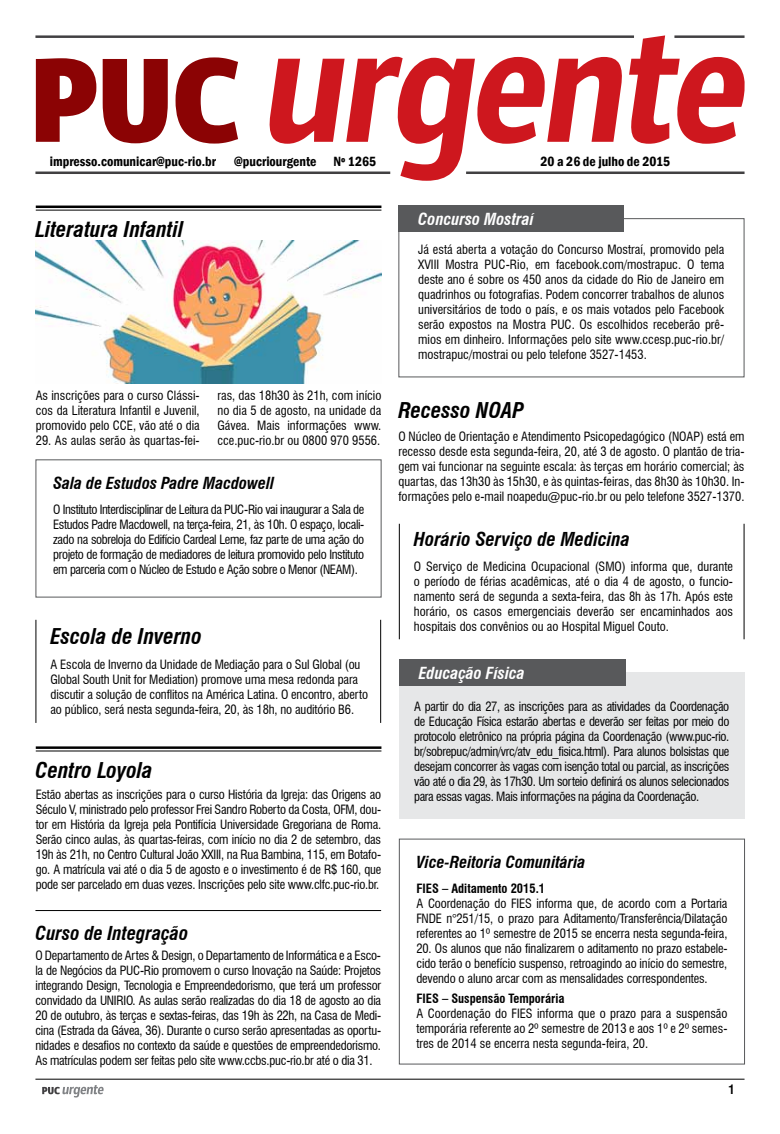
<style>
.page{position:relative;width:780px;height:1134px;background:#fff}
.page>*{position:absolute;margin:0;border:0;box-sizing:border-box;transform-origin:0 0}
.t1{font:italic 700 condensed 21.25px "Swiss 721 BT";color:#000}
.t2{font:italic 700 condensed 18.75px "Swiss 721 BT";color:#000}
.t3{font:italic 700 condensed 16.25px "Swiss 721 BT";color:#000}
.t4{font:italic 700 condensed 16.25px "Swiss 721 BT";color:#fff}
.t5{font:600 condensed 13.75px "Franklin Gothic";color:#000}
.t6{font:condensed 12.5px/15px "Swiss 721 BT";letter-spacing:-.01em;color:#000;text-align:justify}
.t7{font:700 condensed 12.5px "Swiss 721 BT";color:#000}
</style>
<div class="page">
<hr style="left:35px;top:1079px;width:709px;height:1px;background:#000">
<svg style="left:42px;top:1085px;width:62px;height:12px"></svg>
<svg style="left:36px;top:58px;width:60px;height:84px"></svg>
<svg style="left:103px;top:59px;width:65px;height:84px"></svg>
<svg style="left:175px;top:57px;width:63px;height:87px"></svg>
<svg style="left:269px;top:57px;width:353px;height:124px"></svg>
<svg style="left:629px;top:35px;width:115px;height:109px"></svg>
<hr style="left:35px;top:171px;width:355px;height:3px;background:#414042">
<hr style="left:466px;top:171px;width:278px;height:3px;background:#414042">
<hr style="left:674px;top:35px;width:70px;height:3px;background:#414042">
<hr style="left:35px;top:35px;width:599px;height:3px;background:#414042">
<hr style="left:36px;top:206px;width:345px;height:2px;background:#000">
<hr style="left:36px;top:210px;width:345px;height:1px;background:#000">
<div style="left:35px;top:459px;width:346px;height:139px;border:1px solid #58595b"></div>
<hr style="left:35px;top:620px;width:1px;height:103px;background:#000">
<hr style="left:380px;top:620px;width:1px;height:103px;background:#000">
<div style="left:399px;top:839px;width:346px;height:225px;border:1px solid #58595b"></div>
<div style="left:398px;top:206px;width:225px;height:26px;background:#58595b"></div>
<hr style="left:399px;top:524px;width:1px;height:115px;background:#000">
<hr style="left:743px;top:524px;width:1px;height:115px;background:#000">
<hr style="left:35px;top:910px;width:346px;height:1px;background:#000">
<hr style="left:36px;top:746px;width:345px;height:3px;background:#000">
<hr style="left:36px;top:750px;width:345px;height:1px;background:#000">
<div style="left:399px;top:672px;width:345px;height:147px;background:#e6e7e8"></div>
<div style="left:399px;top:659px;width:226px;height:26px;background:#58595b"></div>
<img style="left:35px;top:241px;width:346px;height:142px">
<p class="t5" style="left:50px;top:152px;width:168px">impresso.comunicar@puc-rio.br</p>
<p class="t5" style="left:234px;top:152px;width:143px">@pucriourgente Nº 1265</p>
<p class="t5" style="left:540px;top:152px;width:131px">20 a 26 de julho de 2015</p>
<h1 class="t1" style="left:35px;top:216px;width:149px">Literatura Infantil</h1>
<p class="t6" style="left:36px;top:388px;width:165px">As inscrições para o curso Clássi&shy;cos da Literatura Infantil e Juvenil, promovido pelo CCE, vão até o dia</p>
<p class="t6" style="left:36px;top:433px;width:165px">29. As aulas serão às quartas-fei-</p>
<p class="t6" style="left:217px;top:388px;width:165px">ras, das 18h30 às 21h, com início no dia 5 de agosto, na unidade da Gávea. Mais informações www. cce.puc-rio.br ou 0800 970 9556.</p>
<h3 class="t3" style="left:53px;top:474px;width:222px">Sala de Estudos Padre Macdowell</h3>
<p class="t6" style="left:53px;top:502px;width:312px">O Instituto Interdisciplinar de Leitura da PUC-Rio vai inaugurar a Sala de Estudos Padre Macdowell, na terça-feira, 21, às 10h. O espaço, locali&shy;zado na sobreloja do Edifício Cardeal Leme, faz parte de uma ação do projeto de formação de mediadores de leitura promovido pelo Instituto em parceria com o Núcleo de Estudo e Ação sobre o Menor (NEAM).</p>
<h1 class="t1" style="left:51px;top:623px;width:153px">Escola de Inverno</h1>
<p class="t6" style="left:51px;top:656px;width:319px;text-align:left">A Escola de Inverno da Unidade de Mediação para o Sul Global (ou Global South Unit for Mediation) promove uma mesa redonda para discutir a solução de conflitos na América Latina. O encontro, aberto ao público, será nesta segunda-feira, 20, às 18h, no auditório B6.</p>
<h1 class="t1" style="left:35px;top:757px;width:119px">Centro Loyola</h1>
<p class="t6" style="left:36px;top:787px;width:347px">Estão abertas as inscrições para o curso História da Igreja: das Origens ao Século V, ministrado pelo professor Frei Sandro Roberto da Costa, OFM, dou&shy;tor em História da Igreja pela Pontifícia Universidade Gregoriana de Roma.<br>Serão cinco aulas, às quartas-feiras, com início no dia 2 de setembro, das 19h às 21h, no Centro Cultural João XXIII, na Rua Bambina, 115, em Botafo&shy;go. A matrícula vai até o dia 5 de agosto e o investimento é de R$ 160, que pode ser parcelado em duas vezes. Inscrições pelo site www.clfc.puc-rio.br.</p>
<h2 class="t2" style="left:35px;top:921px;width:154px">Curso de Integração</h2>
<p class="t6" style="left:35px;top:947px;width:347px">O Departamento de Artes &amp; Design, o Departamento de Informática e a Esco&shy;la de Negócios da PUC-Rio promovem o curso Inovação na Saúde: Projetos integrando Design, Tecnologia e Empreendedorismo, que terá um professor convidado da UNIRIO. As aulas serão realizadas do dia 18 de agosto ao dia 20 de outubro, às terças e sextas-feiras, das 19h às 22h, na Casa de Medi&shy;cina (Estrada da Gávea, 36). Durante o curso serão apresentadas as oportu&shy;nidades e desafios no contexto da saúde e questões de empreendedorismo.<br>As matrículas podem ser feitas pelo site www.ccbs.puc-rio.br até o dia 31.</p>
<h3 class="t4" style="left:418px;top:209px;width:117px">Concurso Mostraí</h3>
<p class="t6" style="left:418px;top:242px;width:307px">Já está aberta a votação do Concurso Mostraí, promovido pela XVIII Mostra PUC-Rio, em facebook.com/mostrapuc. O tema deste ano é sobre os 450 anos da cidade do Rio de Janeiro em quadrinhos ou fotografias. Podem concorrer trabalhos de alunos universitários de todo o país, e os mais votados pelo Facebook serão expostos na Mostra PUC. Os escolhidos receberão prê&shy;mios em dinheiro. Informações pelo site www.ccesp.puc-rio.br/ mostrapuc/mostrai ou pelo telefone 3527-1453.</p>
<h1 class="t1" style="left:398px;top:397px;width:127px">Recesso NOAP</h1>
<p class="t6" style="left:398px;top:428px;width:347px">O Núcleo de Orientação e Atendimento Psicopedagógico (NOAP) está em recesso desde esta segunda-feira, 20, até 3 de agosto. O plantão de tria&shy;gem vai funcionar na seguinte escala: às terças em horário comercial; às quartas, das 13h30 às 15h30, e às quintas-feiras, das 8h30 às 10h30. In&shy;formações pelo e-mail noapedu@puc-rio.br ou pelo telefone 3527-1370.</p>
<h2 class="t2" style="left:414px;top:528px;width:217px">Horário Serviço de Medicina</h2>
<p class="t6" style="left:414px;top:559px;width:320px">O Serviço de Medicina Ocupacional (SMO) informa que, durante o período de férias acadêmicas, até o dia 4 de agosto, o funcio&shy;namento será de segunda a sexta-feira, das 8h às 17h. Após este horário, os casos emergenciais deverão ser encaminhados aos hospitais dos convênios ou ao Hospital Miguel Couto.</p>
<h3 class="t4" style="left:418px;top:663px;width:107px">Educação Física</h3>
<p class="t6" style="left:414px;top:699px;width:317px">A partir do dia 27, as inscrições para as atividades da Coordenação de Educação Física estarão abertas e deverão ser feitas por meio do protocolo eletrônico na própria página da Coordenação (www.puc-rio. br/sobrepuc/admin/vrc/atv_edu_fisica.html). Para alunos bolsistas que desejam concorrer às vagas com isenção total ou parcial, as inscrições vão até o dia 29, às 17h30. Um sorteio definirá os alunos selecionados para essas vagas. Mais informações na página da Coordenação.</p>
<h3 class="t3" style="left:416px;top:852px;width:171px">Vice-Reitoria Comunitária</h3>
<p class="t7" style="left:416px;top:881px;width:130px">FIES – Aditamento 2015.1</p>
<p class="t6" style="left:416px;top:896px;width:312px">A Coordenação do FIES informa que, de acordo com a Portaria FNDE n°251/15, o prazo para Aditamento/Transferência/Dilatação referentes ao 1º semestre de 2015 se encerra nesta segunda-feira,</p>
<p class="t6" style="left:416px;top:941px;width:312px">20. Os alunos que não finalizarem o aditamento no prazo estabele&shy;cido terão o benefício suspenso, retroagindo ao início do semestre, devendo o aluno arcar com as mensalidades correspondentes.</p>
<p class="t7" style="left:416px;top:991px;width:150px">FIES – Suspensão Temporária</p>
<p class="t6" style="left:416px;top:1006px;width:312px">A Coordenação do FIES informa que o prazo para a suspensão temporária referente ao 2º semestre de 2013 e aos 1º e 2º semes&shy;tres de 2014 se encerra nesta segunda-feira, 20.</p>
<p class="t7" style="left:728px;top:1082px;width:8px">1</p>
</div>
